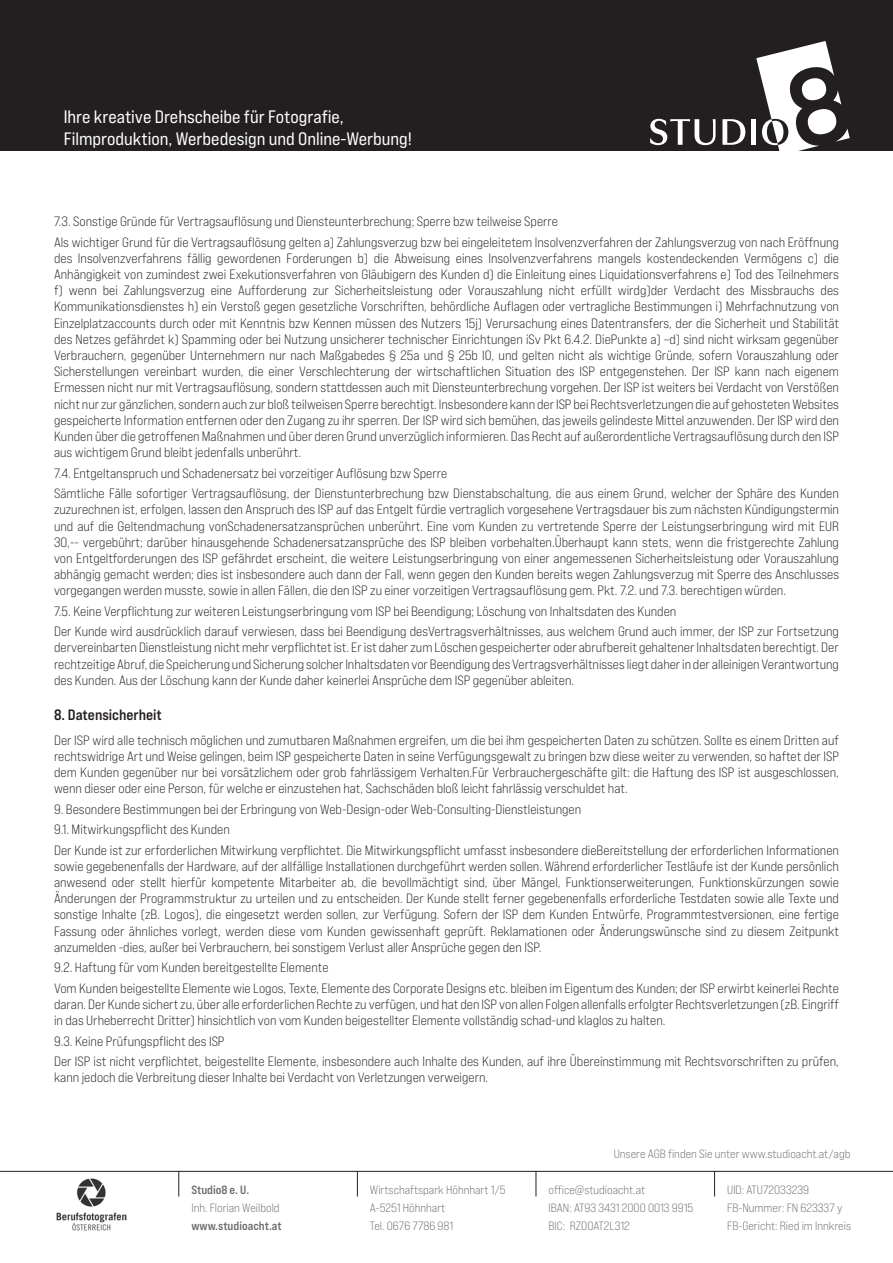
<style>
.page{position:relative;width:893px;height:1263px;background:#fff}
.page>*{position:absolute;margin:0;border:0;box-sizing:border-box;transform-origin:0 0}
.t1{font:18px/21.6px "Bebas Neue Pro Exp Rg";color:#fff}
.t2{font:15px "Bebas Neue Pro Exp Bd";color:#231f20}
.t3{font:13.5px/16.2px "Bebas Neue Pro Exp Bk";color:#231f20}
.t4{font:12px/18px "Bebas Neue Pro Exp Bk";color:#6c6d70}
.t5{font:12px "Bebas Neue Pro Exp Bd";color:#6c6d70}
</style>
<div class="page">
<div style="left:0;top:0;width:893px;height:150px;background:#231f20"></div>
<hr style="left:0;top:1171px;width:893px;height:1px;background:#231f20">
<svg style="left:179px;top:1171px;width:1px;height:25px"></svg>
<svg style="left:357px;top:1172px;width:1px;height:24px"></svg>
<svg style="left:536px;top:1171px;width:1px;height:25px"></svg>
<svg style="left:714px;top:1172px;width:1px;height:24px"></svg>
<svg style="left:650px;top:119px;width:66px;height:26px"></svg>
<svg style="left:722px;top:119px;width:23px;height:26px"></svg>
<div style="left:751px;top:119px;width:5px;height:26px;background:#fff"></div>
<svg style="left:756px;top:41px;width:94px;height:110px"></svg>
<img style="left:57px;top:1178px;width:70px;height:53px">
<h1 class="t1" style="left:64px;top:106px;width:350px">Ihre kreative Drehscheibe für Fotografie,<br>Filmproduktion, Werbedesign und Online-Werbung!</h1>
<p class="t3" style="left:54px;top:211px;width:786px;line-height:20.4px">7.3. Sonstige Gründe für Vertragsauflösung und Diensteunterbrechung; Sperre bzw teilweise Sperre<br>Als wichtiger Grund für die Vertragsauflösung gelten a) Zahlungsverzug bzw bei eingeleitetem Insolvenzverfahren der Zahlungsverzug von nach Eröffnung</p>
<p class="t3" style="left:54px;top:250px;width:787px;text-align:justify">des Insolvenzverfahrens fällig gewordenen Forderungen b) die Abweisung eines Insolvenzverfahrens mangels kostendeckenden Vermögens c) die Anhängigkeit von zumindest zwei Exekutionsverfahren von Gläubigern des Kunden d) die Einleitung eines Liquidationsverfahrens e) Tod des Teilnehmers f) wenn bei Zahlungsverzug eine Aufforderung zur Sicherheitsleistung oder Vorauszahlung nicht erfüllt wirdg)der Verdacht des Missbrauchs des Kommunikationsdienstes h) ein Verstoß gegen gesetzliche Vorschriften, behördliche Auflagen oder vertragliche Bestimmungen i) Mehrfachnutzung von Einzelplatzaccounts durch oder mit Kenntnis bzw Kennen müssen des Nutzers 15j) Verursachung eines Datentransfers, der die Sicherheit und Stabilität des Netzes gefährdet k) Spamming oder bei Nutzung unsicherer technischer Einrichtungen iSv Pkt 6.4.2. DiePunkte a) –d) sind nicht wirksam gegenüber Verbrauchern, gegenüber Unternehmern nur nach Maßgabedes § 25a und § 25b IO, und gelten nicht als wichtige Gründe, sofern Vorauszahlung oder Sicherstellungen vereinbart wurden, die einer Verschlechterung der wirtschaftlichen Situation des ISP entgegenstehen. Der ISP kann nach eigenem Ermessen nicht nur mit Vertragsauflösung, sondern stattdessen auch mit Diensteunterbrechung vorgehen. Der ISP ist weiters bei Verdacht von Verstößen nicht nur zur gänzlichen, sondern auch zur bloß teilweisen Sperre berechtigt. Insbesondere kann der ISP bei Rechtsverletzungen die auf gehosteten Websites gespeicherte Information entfernen oder den Zugang zu ihr sperren. Der ISP wird sich bemühen, das jeweils gelindeste Mittel anzuwenden. Der ISP wird den Kunden über die getroffenen Maßnahmen und über deren Grund unverzüglich informieren. Das Recht auf außerordentliche Vertragsauflösung durch den ISP aus wichtigem Grund bleibt jedenfalls unberührt.</p>
<p class="t3" style="left:54px;top:462px;width:786px;line-height:20.4px">7.4. Entgeltanspruch und Schadenersatz bei vorzeitiger Auflösung bzw Sperre<br>Sämtliche Fälle sofortiger Vertragsauflösung, der Dienstunterbrechung bzw Dienstabschaltung, die aus einem Grund, welcher der Sphäre des Kunden</p>
<p class="t3" style="left:54px;top:501px;width:787px;text-align:justify">zuzurechnen ist, erfolgen, lassen den Anspruch des ISP auf das Entgelt fürdie vertraglich vorgesehene Vertragsdauer bis zum nächsten Kündigungstermin und auf die Geltendmachung vonSchadenersatzansprüchen unberührt. Eine vom Kunden zu vertretende Sperre der Leistungserbringung wird mit EUR 30,-- vergebührt; darüber hinausgehende Schadenersatzansprüche des ISP bleiben vorbehalten.Überhaupt kann stets, wenn die fristgerechte Zahlung von Entgeltforderungen des ISP gefährdet erscheint, die weitere Leistungserbringung von einer angemessenen Sicherheitsleistung oder Vorauszahlung abhängig gemacht werden; dies ist insbesondere auch dann der Fall, wenn gegen den Kunden bereits wegen Zahlungsverzug mit Sperre des Anschlusses vorgegangen werden musste, sowie in allen Fällen, die den ISP zu einer vorzeitigen Vertragsauflösung gem. Pkt. 7.2. und 7.3. berechtigen würden.</p>
<p class="t3" style="left:54px;top:601px;width:786px;line-height:20.4px">7.5. Keine Verpflichtung zur weiteren Leistungserbringung vom ISP bei Beendigung; Löschung von Inhaltsdaten des Kunden<br>Der Kunde wird ausdrücklich darauf verwiesen, dass bei Beendigung desVertragsverhältnisses, aus welchem Grund auch immer, der ISP zur Fortsetzung</p>
<p class="t3" style="left:54px;top:639px;width:786px;text-align:justify">dervereinbarten Dienstleistung nicht mehr verpflichtet ist. Er ist daher zum Löschen gespeicherter oder abrufbereit gehaltener Inhaltsdaten berechtigt. Der rechtzeitige Abruf, die Speicherung und Sicherung solcher Inhaltsdaten vor Beendigung des Vertragsverhältnisses liegt daher in der alleinigen Verantwortung des Kunden. Aus der Löschung kann der Kunde daher keinerlei Ansprüche dem ISP gegenüber ableiten.</p>
<p class="t2" style="left:54px;top:705px;width:109px">8. Datensicherheit</p>
<p class="t3" style="left:54px;top:731px;width:786px;text-align:justify">Der ISP wird alle technisch möglichen und zumutbaren Maßnahmen ergreifen, um die bei ihm gespeicherten Daten zu schützen. Sollte es einem Dritten auf rechtswidrige Art und Weise gelingen, beim ISP gespeicherte Daten in seine Verfügungsgewalt zu bringen bzw diese weiter zu verwenden, so haftet der ISP dem Kunden gegenüber nur bei vorsätzlichem oder grob fahrlässigem Verhalten.Für Verbrauchergeschäfte gilt: die Haftung des ISP ist ausgeschlossen, wenn dieser oder eine Person, für welche er einzustehen hat, Sachschäden bloß leicht fahrlässig verschuldet hat.</p>
<p class="t3" style="left:54px;top:798px;width:786px;line-height:20.4px">9. Besondere Bestimmungen bei der Erbringung von Web-Design-oder Web-Consulting-Dienstleistungen<br>9.1. Mitwirkungspflicht des Kunden<br>Der Kunde ist zur erforderlichen Mitwirkung verpflichtet. Die Mitwirkungspflicht umfasst insbesondere dieBereitstellung der erforderlichen Informationen</p>
<p class="t3" style="left:54px;top:858px;width:786px;text-align:justify">sowie gegebenenfalls der Hardware, auf der allfällige Installationen durchgeführt werden sollen. Während erforderlicher Testläufe ist der Kunde persönlich anwesend oder stellt hierfür kompetente Mitarbeiter ab, die bevollmächtigt sind, über Mängel, Funktionserweiterungen, Funktionskürzungen sowie Änderungen der Programmstruktur zu urteilen und zu entscheiden. Der Kunde stellt ferner gegebenenfalls erforderliche Testdaten sowie alle Texte und sonstige Inhalte (zB. Logos), die eingesetzt werden sollen, zur Verfügung. Sofern der ISP dem Kunden Entwürfe, Programmtestversionen, eine fertige Fassung oder ähnliches vorlegt, werden diese vom Kunden gewissenhaft geprüft. Reklamationen oder Änderungswünsche sind zu diesem Zeitpunkt anzumelden -dies, außer bei Verbrauchern, bei sonstigem Verlust aller Ansprüche gegen den ISP.</p>
<p class="t3" style="left:54px;top:957px;width:786px;line-height:20.4px">9.2. Haftung für vom Kunden bereitgestellte Elemente<br>Vom Kunden beigestellte Elemente wie Logos, Texte, Elemente des Corporate Designs etc. bleiben im Eigentum des Kunden; der ISP erwirbt keinerlei Rechte</p>
<p class="t3" style="left:54px;top:996px;width:787px">daran. Der Kunde sichert zu, über alle erforderlichen Rechte zu verfügen, und hat den ISP von allen Folgen allenfalls erfolgter Rechtsverletzungen (zB. Eingriff in das Urheberrecht Dritter) hinsichtlich von vom Kunden beigestellter Elemente vollständig schad-und klaglos zu halten.</p>
<p class="t3" style="left:54px;top:1030px;width:786px;line-height:20.4px">9.3. Keine Prüfungspflicht des ISP<br>Der ISP ist nicht verpflichtet, beigestellte Elemente, insbesondere auch Inhalte des Kunden, auf ihre Übereinstimmung mit Rechtsvorschriften zu prüfen,</p>
<p class="t3" style="left:54px;top:1069px;width:436px">kann jedoch die Verbreitung dieser Inhalte bei Verdacht von Verletzungen verweigern.</p>
<p class="t5" style="left:191px;top:1182px;width:60px">Studio8 e. U.</p>
<p class="t4" style="left:191px;top:1198px;width:90px">Inh. Florian Weilbold</p>
<p class="t5" style="left:191px;top:1218px;width:92px">www.studioacht.at</p>
<p class="t4" style="left:370px;top:1180px;width:137px">Wirtschaftspark Höhnhart 1/5<br>A-5251 Höhnhart<br>Tel. 0676 7786 981</p>
<p class="t4" style="left:614px;top:1144px;width:238px">Unsere AGB finden Sie unter www.studioacht.at/agb</p>
<p class="t4" style="left:548px;top:1180px;width:146px">office@studioacht.at<br>IBAN: AT93 3431 2000 0013 9915<br>BIC: RZOOAT2L312</p>
<p class="t4" style="left:727px;top:1180px;width:125px">UID: ATU72033239<br>FB-Nummer: FN 623337 y<br>FB-Gericht: Ried im Innkreis</p>
</div>
